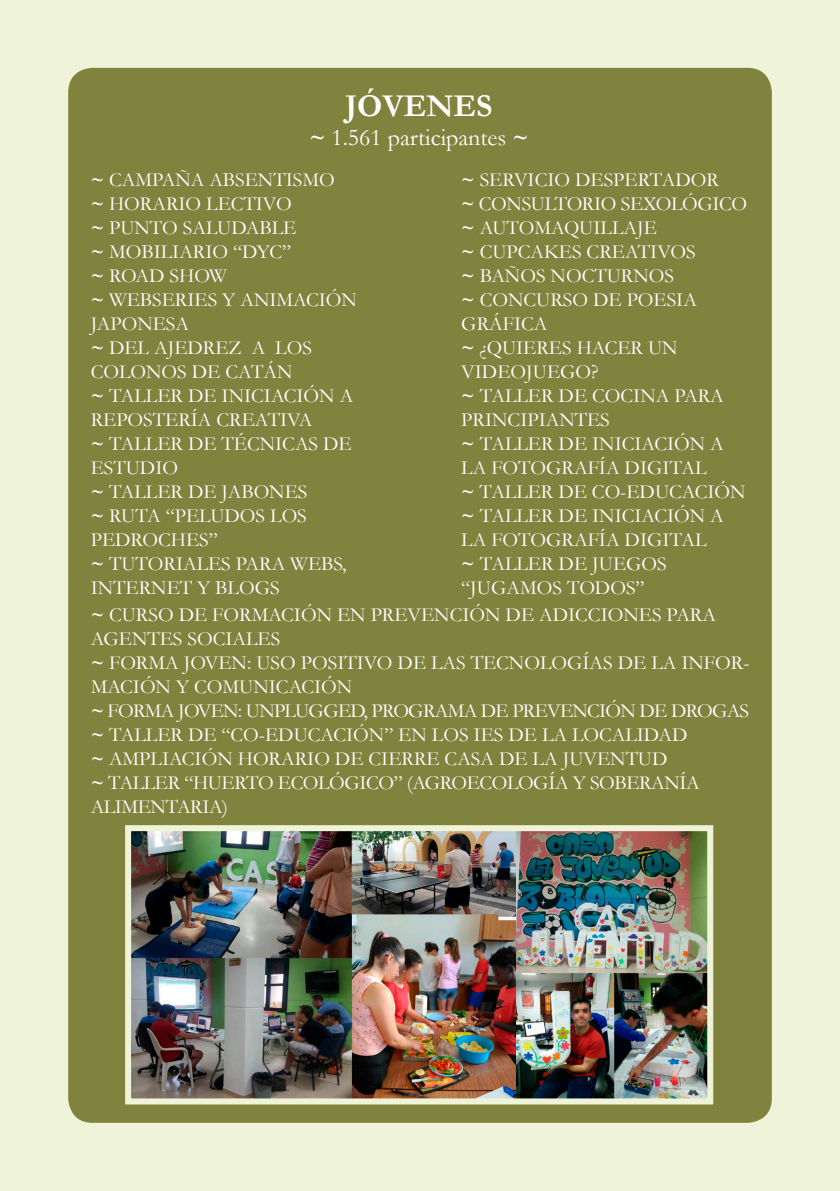
<style>
.page{position:relative;width:840px;height:1191px;background:#fff}
.page>*{position:absolute;margin:0;border:0;box-sizing:border-box;transform-origin:0 0}
.t1{font:700 32px "Garamond";color:#fff}
.t2{font:24px "Garamond";color:#fff}
.t3{font:20px/24px "Garamond";color:#fff}
.s1{font-weight:700}
</style>
<div class="page">
<div style="left:0;top:0;width:839px;height:1191px;background:#eff4d8"></div>
<div style="left:68px;top:68px;width:703px;height:1054px;background:#7f833d;border-radius:24px"></div>
<img style="left:132px;top:832px;width:573px;height:265px">
<div style="left:125px;top:825px;width:587px;height:279px;border:6px solid #eff4d8"></div>
<h1 class="t1" style="left:345px;top:84px;width:149px">JÓVENES</h1>
<p class="t2" style="left:309px;top:121px;width:220px"><span class="s1">~</span> 1.561 participantes <span class="s1">~</span></p>
<p class="t3" style="left:91px;top:167px;width:267px"><span class="s1">~</span> CAMPAÑA ABSENTISMO<br><span class="s1">~</span> HORARIO LECTIVO<br><span class="s1">~</span> PUNTO SALUDABLE<br><span class="s1">~</span> MOBILIARIO “DYC”<br><span class="s1">~</span> ROAD SHOW<br><span class="s1">~</span> WEBSERIES Y ANIMACIÓN<br>JAPONESA<br><span class="s1">~</span> DEL AJEDREZ A LOS<br>COLONOS DE CATÁN<br><span class="s1">~</span> TALLER DE INICIACIÓN A<br>REPOSTERÍA CREATIVA<br><span class="s1">~</span> TALLER DE TÉCNICAS DE<br>ESTUDIO<br><span class="s1">~</span> TALLER DE JABONES<br><span class="s1">~</span> RUTA “PELUDOS LOS<br>PEDROCHES”<br><span class="s1">~</span> TUTORIALES PARA WEBS,<br>INTERNET Y BLOGS</p>
<p class="t3" style="left:91px;top:602px;width:660px"><span class="s1">~</span> CURSO DE FORMACIÓN EN PREVENCIÓN DE ADICCIONES PARA AGENTES SOCIALES<br><span class="s1">~</span> FORMA JOVEN: USO POSITIVO DE LAS TECNOLOGÍAS DE LA INFOR-MACIÓN Y COMUNICACIÓN<br><span class="s1">~</span> FORMA JOVEN: UNPLUGGED, PROGRAMA DE PREVENCIÓN DE DROGAS <span class="s1">~</span> TALLER DE “CO-EDUCACIÓN” EN LOS IES DE LA LOCALIDAD<br><span class="s1">~</span> AMPLIACIÓN HORARIO DE CIERRE CASA DE LA JUVENTUD<br><span class="s1">~</span> TALLER “HUERTO ECOLÓGICO” (AGROECOLOGÍA Y SOBERANÍA ALIMENTARIA)</p>
<p class="t3" style="left:461px;top:167px;width:287px"><span class="s1">~</span> SERVICIO DESPERTADOR<br><span class="s1">~</span> CONSULTORIO SEXOLÓGICO <span class="s1">~</span> AUTOMAQUILLAJE<br><span class="s1">~</span> CUPCAKES CREATIVOS<br><span class="s1">~</span> BAÑOS NOCTURNOS<br><span class="s1">~</span> CONCURSO DE POESIA<br>GRÁFICA<br><span class="s1">~</span> ¿QUIERES HACER UN<br>VIDEOJUEGO?<br><span class="s1">~</span> TALLER DE COCINA PARA<br>PRINCIPIANTES<br><span class="s1">~</span> TALLER DE INICIACIÓN A<br>LA FOTOGRAFÍA DIGITAL<br><span class="s1">~</span> TALLER DE CO-EDUCACIÓN <span class="s1">~</span> TALLER DE INICIACIÓN A<br>LA FOTOGRAFÍA DIGITAL<br><span class="s1">~</span> TALLER DE JUEGOS “JUGAMOS TODOS”</p>
</div>
